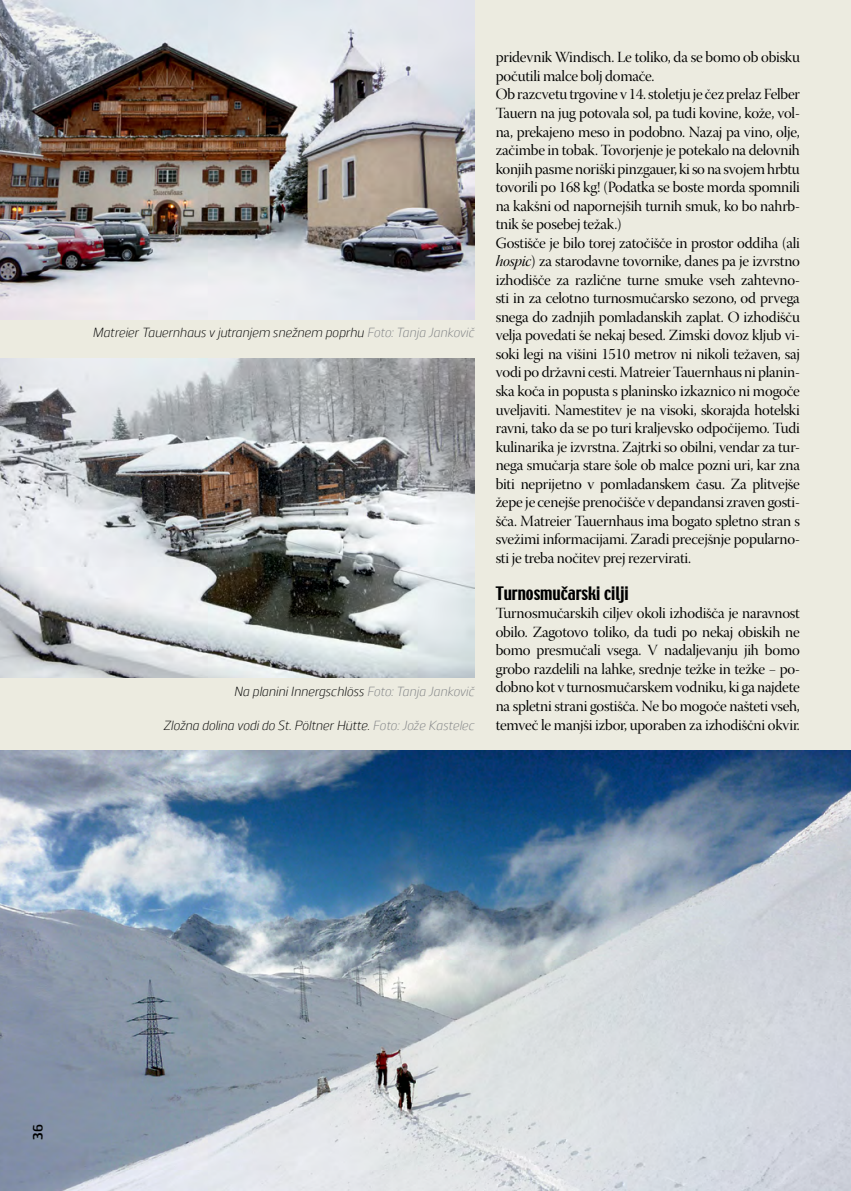
<style>
.page{position:relative;width:851px;height:1191px;background:#fff}
.page>*{position:absolute;margin:0;border:0;box-sizing:border-box;transform-origin:0 0}
.t1{font:16.5px "Techno";color:#000}
.t2{font:15.45px/18.5px "Warnock Pro Disp";letter-spacing:-.015em;color:#000}
.t3{font:700 13.5px "Juhl";color:#000}
.t4{font:italic 300 13.2px "Juhl";color:#000}
.s1{color:#808285}
.s2{font-family:"Warnock Pro It Disp"}
</style>
<div class="page">
<div style="left:0;top:0;width:850px;height:1191px;background:#ecebe0"></div>
<img style="left:0;top:0;width:474px;height:319px">
<img style="left:0;top:359px;width:474px;height:318px">
<img style="left:0;top:750px;width:850px;height:441px">
<p class="t4" style="left:92px;top:323px;width:383px">Matreier Tauernhaus v jutranjem snežnem poprhu <span class="s1">Foto: Tanja Jankovič</span></p>
<p class="t4" style="left:234px;top:682px;width:242px">Na planini Innergschlöss <span class="s1">Foto: Tanja Jankovič</span></p>
<p class="t4" style="left:163px;top:715px;width:312px">Zložna dolina vodi do St. Pöltner Hütte. <span class="s1">Foto: Jože Kastelec</span></p>
<p class="t2" style="left:495px;top:50px;width:306px">pridevnik Windisch. Le toliko, da se bomo ob obisku počutili malce bolj domače.<br>Ob razcvetu trgovine v 14. stoletju je čez prelaz Felber Tauern na jug potovala sol, pa tudi kovine, kože, vol&shy;na, prekajeno meso in podobno. Nazaj pa vino, olje, začimbe in tobak. Tovorjenje je potekalo na delovnih konjih pasme noriški pinzgauer, ki so na svojem hrbtu tovorili po 168 kg! (Podatka se boste morda spomnili na kakšni od napornejših turnih smuk, ko bo nahrb&shy;tnik še posebej težak.)<br>Gostišče je bilo torej zatočišče in prostor oddiha (ali <span class="s2">hospic</span>) za starodavne tovornike, danes pa je izvrstno izhodišče za različne turne smuke vseh zahtevno&shy;sti in za celotno turnosmučarsko sezono, od prvega snega do zadnjih pomladanskih zaplat. O izhodišču velja povedati še nekaj besed. Zimski dovoz kljub vi&shy;soki legi na višini 1510 metrov ni nikoli težaven, saj vodi po državni cesti. Matreier Tauernhaus ni planin&shy;ska koča in popusta s planinsko izkaznico ni mogoče uveljaviti. Namestitev je na visoki, skorajda hotelski ravni, tako da se po turi kraljevsko odpočijemo. Tudi kulinarika je izvrstna. Zajtrki so obilni, vendar za tur&shy;nega smučarja stare šole ob malce pozni uri, kar zna biti neprijetno v pomladanskem času. Za plitvejše žepe je cenejše prenočišče v depandansi zraven gosti&shy;šča. Matreier Tauernhaus ima bogato spletno stran s svežimi informacijami. Zaradi precejšnje popularno&shy;sti je treba nočitev prej rezervirati.</p>
<p class="t1" style="left:495px;top:582px;width:134px">Turnosmučarski cilji</p>
<p class="t2" style="left:495px;top:606px;width:306px;text-align:justify">Turnosmučarskih ciljev okoli izhodišča je naravnost obilo. Zagotovo toliko, da tudi po nekaj obiskih ne bomo presmučali vsega. V nadaljevanju jih bomo grobo razdelili na lahke, srednje težke in težke − po&shy;dobno kot v turnosmučarskem vodniku, ki ga najdete na spletni strani gostišča. Ne bo mogoče našteti vseh, temveč le manjši izbor, uporaben za izhodiščni okvir.</p>
<p class="t3" style="left:28px;top:1140px;width:17px;rotate:-90deg">36</p>
</div>
